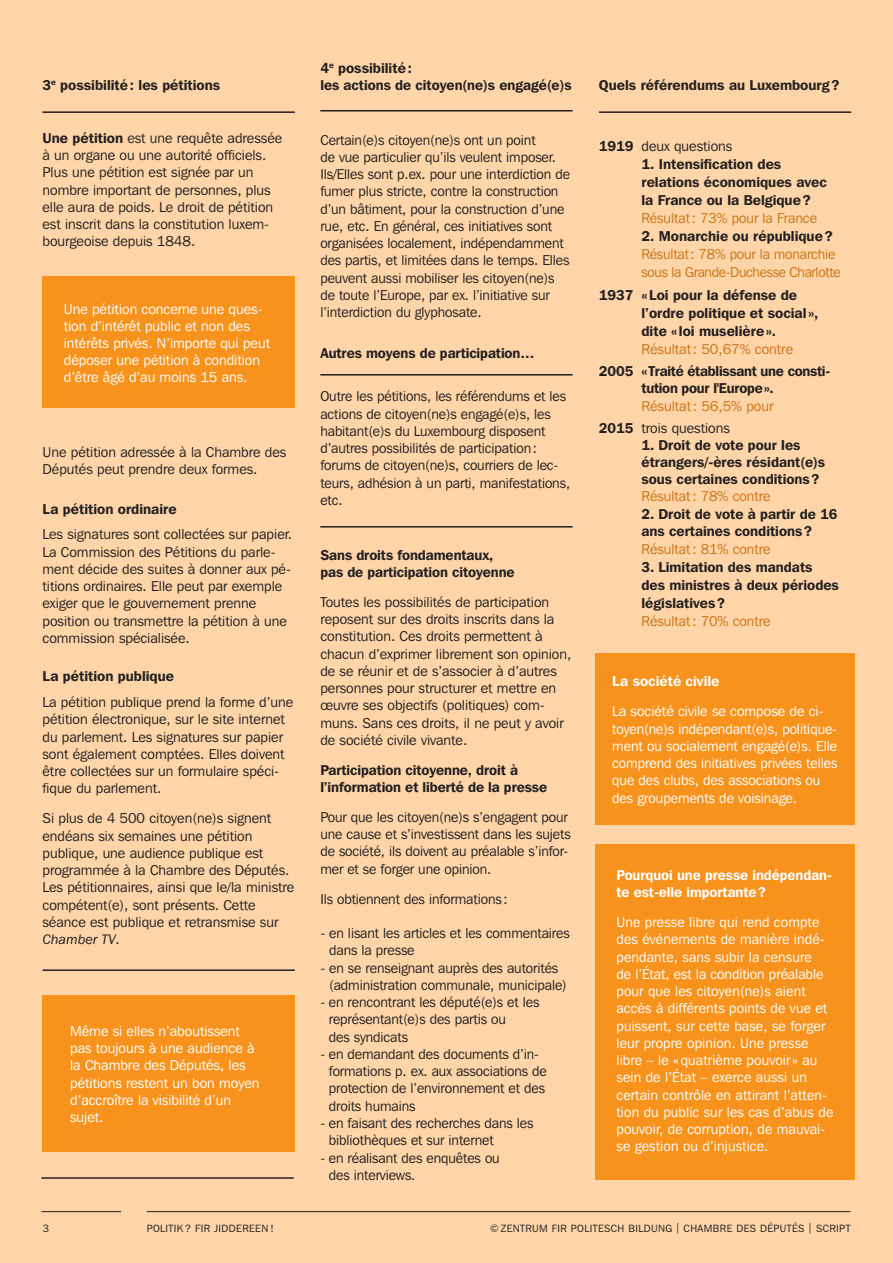
<style>
.page{position:relative;width:893px;height:1263px;background:#fdd5a8}
.page>*{position:absolute;margin:0;border:0;box-sizing:border-box;transform-origin:0 0}
.t1{font:14.25px/17.2px "Franklin Gothic IT Cby BT";color:#231f20}
.t2{font:14.25px/17.2px "Franklin Gothic IT Cby BT";color:#fff}
.t3{font:600 14.25px/17.1px "Franklin Gothic IT Cby BT";color:#231f20}
.t4{font:14.25px/22.5px "Franklin Gothic IT Cby BT";color:#cb7317}
.t5{font:600 14.25px/17.2px "Franklin Gothic IT Cby BT";color:#fff}
.t6{font:14.25px/18px "Franklin Gothic IT Cby BT";letter-spacing:-.02em;color:#cb7317}
.t7{font:600 14.25px/17.1px "Franklin Gothic IT Cby BT";letter-spacing:-.02em;color:#231f20}
.t8{font:italic 14.25px "Franklin Gothic";color:#231f20}
.t9{font:10.5px "Franklin Gothic IT Cby BT";letter-spacing:.04em;color:#231f20}
.s1{font-weight:600}
.s2{font-family:"Franklin Gothic IT Cby BT";font-style:normal}
.s3{font-weight:600;color:#231f20}
.s4{color:#231f20}
</style>
<div class="page">
<hr style="left:43px;top:111px;width:252px;height:2px;background:#231f20">
<hr style="left:43px;top:969px;width:252px;height:2px;background:#231f20">
<div style="left:595px;top:844px;width:260px;height:336px;background:#f7931d"></div>
<div style="left:43px;top:276px;width:252px;height:132px;background:#f7931d"></div>
<hr style="left:320px;top:110px;width:253px;height:1px;background:#231f20">
<hr style="left:320px;top:374px;width:253px;height:1px;background:#231f20">
<hr style="left:320px;top:526px;width:253px;height:1px;background:#231f20">
<hr style="left:599px;top:111px;width:252px;height:2px;background:#231f20">
<div style="left:43px;top:995px;width:252px;height:157px;background:#f7931d"></div>
<div style="left:595px;top:653px;width:260px;height:172px;background:#f7931d"></div>
<hr style="left:41px;top:1177px;width:253px;height:2px;background:#231f20">
<hr style="left:41px;top:1211px;width:80px;height:1px;background:#231f20">
<hr style="left:147px;top:1211px;width:703px;height:1px;background:#231f20">
<p class="t3" style="left:43px;top:76px;width:179px">3<sup>e</sup> possibilité: les pétitions</p>
<p class="t1" style="left:43px;top:129px;width:241px"><span class="s1">Une pétition</span> est une requête adressée à un organe ou une autorité officiels.<br>Plus une pétition est signée par un nombre important de personnes, plus elle aura de poids. Le droit de pétition est inscrit dans la constitution luxem&shy;bourgeoise depuis 1848.</p>
<p class="t2" style="left:64px;top:300px;width:208px">Une pétition concerne une ques&shy;tion d’intérêt public et non des intérêts privés. N’importe qui peut déposer une pétition à condition d’être âgé d’au moins 15 ans.</p>
<p class="t1" style="left:43px;top:443px;width:245px">Une pétition adressée à la Chambre des<br>Députés peut prendre deux formes.</p>
<p class="t3" style="left:43px;top:500px;width:136px">La pétition ordinaire</p>
<p class="t1" style="left:43px;top:525px;width:251px">Les signatures sont collectées sur papier.<br>La Commission des Pétitions du parle&shy;ment décide des suites à donner aux pé&shy;titions ordinaires. Elle peut par exemple exiger que le gouvernement prenne position ou transmettre la pétition à une commission spécialisée.</p>
<p class="t3" style="left:43px;top:667px;width:133px">La pétition publique</p>
<p class="t1" style="left:43px;top:693px;width:252px">La pétition publique prend la forme d’une pétition électronique, sur le site internet du parlement. Les signatures sur papier sont également comptées. Elles doivent être collectées sur un formulaire spéci&shy;fique du parlement.</p>
<p class="t1" style="left:43px;top:810px;width:253px">Si plus de 4 500 citoyen(ne)s signent endéans six semaines une pétition publique, une audience publique est programmée à la Chambre des Députés.<br>Les pétitionnaires, ainsi que le/la ministre compétent(e), sont présents. Cette séance est publique et retransmise sur</p>
<p class="t8" style="left:43px;top:931px;width:79px">Chamber TV<span class="s2">.</span></p>
<p class="t2" style="left:70px;top:1022px;width:191px">Même si elles n’aboutissent pas toujours à une audience à la Chambre des Députés, les pétitions restent un bon moyen d’accroître la visibilité d’un sujet.</p>
<p class="t3" style="left:320px;top:59px;width:253px">4<sup>e</sup> possibilité:<br>les actions de citoyen(ne)s engagé(e)s</p>
<p class="t1" style="left:320px;top:131px;width:251px">Certain(e)s citoyen(ne)s ont un point<br>de vue particulier qu’ils veulent imposer.<br>Ils/Elles sont p.ex. pour une interdiction de fumer plus stricte, contre la construction d’un bâtiment, pour la construction d’une rue, etc. En général, ces initiatives sont organisées localement, indépendamment des partis, et limitées dans le temps. Elles peuvent aussi mobiliser les citoyen(ne)s de toute l’Europe, par ex. l’initiative sur l’interdiction du glyphosate.</p>
<p class="t3" style="left:320px;top:344px;width:216px">Autres moyens de participation…</p>
<p class="t1" style="left:320px;top:387px;width:251px">Outre les pétitions, les référendums et les actions de citoyen(ne)s engagé(e)s, les habitant(e)s du Luxembourg disposent d’autres possibilités de participation: forums de citoyen(ne)s, courriers de lec&shy;teurs, adhésion à un parti, manifestations, etc.</p>
<p class="t3" style="left:320px;top:546px;width:196px">Sans droits fondamentaux, pas de participation citoyenne</p>
<p class="t1" style="left:320px;top:593px;width:253px">Toutes les possibilités de participation reposent sur des droits inscrits dans la constitution. Ces droits permettent à chacun d’exprimer librement son opinion, de se réunir et de s’associer à d’autres personnes pour structurer et mettre en œuvre ses objectifs (politiques) com&shy;muns. Sans ces droits, il ne peut y avoir de société civile vivante.</p>
<p class="t3" style="left:320px;top:761px;width:228px">Participation citoyenne, droit à l’information et liberté de la presse</p>
<p class="t1" style="left:320px;top:808px;width:252px">Pour que les citoyen(ne)s s’engagent pour une cause et s’investissent dans les sujets de société, ils doivent au préalable s’infor&shy;mer et se forger une opinion.</p>
<p class="t1" style="left:320px;top:890px;width:189px">Ils obtiennent des informations :</p>
<p class="t1" style="left:329px;top:924px;width:242px;text-indent:-9px">- en lisant les articles et les commentaires dans la presse</p>
<p class="t1" style="left:329px;top:959px;width:239px;text-indent:-9px">- en se renseignant auprès des autorités (administration communale, municipale)</p>
<p class="t1" style="left:329px;top:993px;width:212px;text-indent:-9px">- en rencontrant les député(e)s et les représentant(e)s des partis ou<br>des syndicats</p>
<p class="t1" style="left:329px;top:1045px;width:220px;text-indent:-9px">- en demandant des documents d’in&shy;formations p. ex. aux associations de protection de l’environnement et des droits humains</p>
<p class="t1" style="left:329px;top:1114px;width:206px;text-indent:-9px">- en faisant des recherches dans les bibliothèques et sur internet</p>
<p class="t1" style="left:329px;top:1149px;width:172px;text-indent:-9px">- en réalisant des enquêtes ou des interviews.</p>
<p class="t3" style="left:599px;top:76px;width:242px">Quels référendums au Luxembourg?</p>
<p class="t1" style="left:599px;top:137px;width:135px"><span class="s1">1919</span> deux questions</p>
<p class="t3" style="left:641px;top:155px;width:187px;line-height:18px">1. Intensification des relations économiques avec la France ou la Belgique?</p>
<p class="t4" style="left:641px;top:207px;width:177px">Résultat: 73% pour la France</p>
<p class="t3" style="left:641px;top:227px;width:193px">2. Monarchie ou république?</p>
<p class="t6" style="left:641px;top:245px;width:201px">Résultat: 78% pour la monarchie sous la Grande-Duchesse Charlotte</p>
<p class="t3" style="left:641px;top:285px;width:179px;line-height:18px;text-indent:-43px">1937 «Loi pour la défense de l’ordre politique et social », dite « loi muselière».</p>
<p class="t4" style="left:641px;top:337px;width:153px">Résultat: 50,67% contre</p>
<p class="t7" style="left:641px;top:362px;width:190px;text-indent:-43px">2005 «Traité établissant une consti&shy;tution pour l'Europe».</p>
<p class="t4" style="left:599px;top:394px;width:176px;text-indent:43px">Résultat: 56,5% pour<br><span class="s3">2015</span> <span class="s4">trois questions</span></p>
<p class="t3" style="left:641px;top:436px;width:185px">1. Droit de vote pour les étrangers/-ères résidant(e)s sous certaines conditions?</p>
<p class="t4" style="left:641px;top:485px;width:131px">Résultat: 78% contre</p>
<p class="t3" style="left:641px;top:505px;width:197px">2. Droit de vote à partir de 16 ans certaines conditions?</p>
<p class="t4" style="left:641px;top:537px;width:131px">Résultat: 81% contre</p>
<p class="t3" style="left:641px;top:557px;width:199px;line-height:18px">3. Limitation des mandats des ministres à deux périodes législatives?</p>
<p class="t4" style="left:641px;top:609px;width:131px">Résultat: 70% contre</p>
<p class="t5" style="left:612px;top:672px;width:109px">La société civile</p>
<p class="t2" style="left:612px;top:703px;width:227px">La société civile se compose de ci&shy;toyen(ne)s indépendant(e)s, politique&shy;ment ou socialement engagé(e)s. Elle comprend des initiatives privées telles que des clubs, des associations ou des groupements de voisinage.</p>
<p class="t5" style="left:616px;top:866px;width:217px">Pourquoi une presse indépendan&shy;te est-elle importante?</p>
<p class="t2" style="left:616px;top:913px;width:218px">Une presse libre qui rend compte des événements de manière indé&shy;pendante, sans subir la censure<br>de l’État, est la condition préalable pour que les citoyen(ne)s aient accès à différents points de vue et puissent, sur cette base, se forger leur propre opinion. Une presse libre – le « quatrième pouvoir» au sein de l’État – exerce aussi un certain contrôle en attirant l’atten&shy;tion du public sur les cas d’abus de pouvoir, de corruption, de mauvai&shy;se gestion ou d’injustice.</p>
<p class="t9" style="left:43px;top:1221px;width:8px">3</p>
<p class="t9" style="left:147px;top:1222px;width:129px">POLITIK ? FIR JIDDEREEN !</p>
<p class="t9" style="left:490px;top:1221px;width:362px">© ZENTRUM FIR POLITESCH BILDUNG | CHAMBRE DES DÉPUTÉS | SCRIPT</p>
</div>
